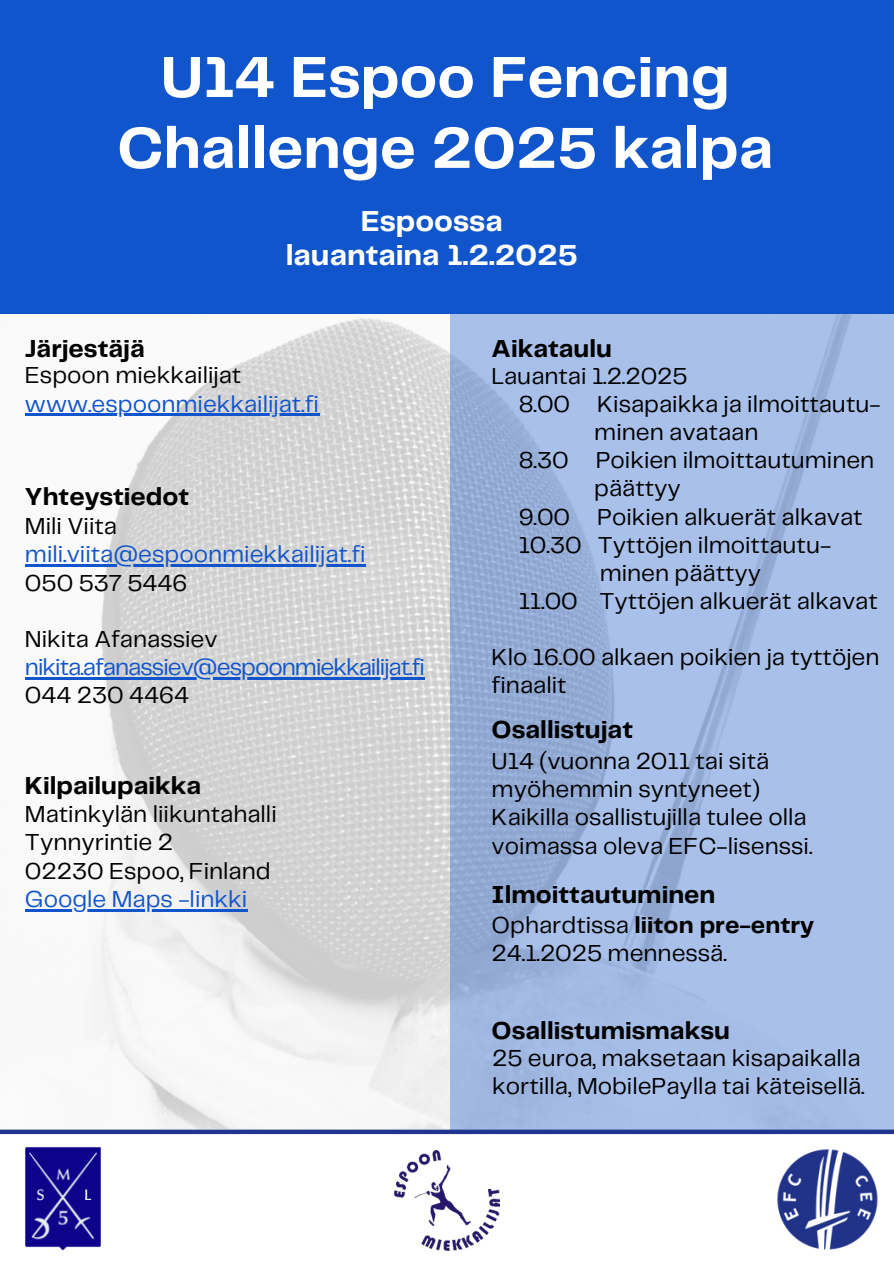
<style>
.page{position:relative;width:894px;height:1264px;background:#fff}
.page>*{position:absolute;margin:0;border:0;box-sizing:border-box;transform-origin:0 0}
.t1{font:700 60px/70.8px "Telegraf";color:#fff;text-align:center}
.t2{font:700 30px/34.8px "Telegraf";color:#fff;text-align:center}
.t3{font:700 25.5px "Telegraf";color:#000}
.t4{font:24px/28.2px "Telegraf";color:#000}
.t5{font:24px "Telegraf";color:#15c}
.t6{font:24px "Telegraf";letter-spacing:-.04em;color:#15c}
.s1{font-weight:700}
</style>
<div class="page">
<img style="left:25px;top:318px;width:425px;height:811px">
<div style="left:0;top:0;width:893px;height:314px;background:#15c"></div>
<img style="left:746px;top:1134px;width:147px;height:116px">
<img style="left:394px;top:1150px;width:105px;height:100px">
<img style="left:25px;top:1147px;width:76px;height:104px">
<svg style="left:450px;top:314px;width:443px;height:815px;background:#a2bae3"></svg>
<div style="left:0;top:1129px;width:893px;height:5px;background:#22358e"></div>
<hr style="left:25px;top:414px;width:294px;height:2px;background:#15c">
<hr style="left:25px;top:564px;width:340px;height:3px;background:#15c">
<hr style="left:25px;top:677px;width:399px;height:2px;background:#15c">
<hr style="left:25px;top:909px;width:222px;height:2px;background:#15c">
<h1 class="t1" style="left:117px;top:45px;width:657px">U14 Espoo Fencing<br>Challenge 2025 kalpa</h1>
<h2 class="t2" style="left:285px;top:205px;width:293px">Espoossa lauantaina 1.2.2025</h2>
<p class="t3" style="left:25px;top:337px;width:121px">Järjestäjä</p>
<h3 class="t4" style="left:25px;top:362px;width:218px">Espoon miekkailijat</h3>
<p class="t5" style="left:25px;top:393px;width:295px">www.espoonmiekkailijat.fi</p>
<p class="t3" style="left:25px;top:485px;width:166px">Yhteystiedot</p>
<p class="t4" style="left:25px;top:513px;width:94px">Mili Viita</p>
<p class="t5" style="left:25px;top:544px;width:342px">mili.viita@espoonmiekkailijat.fi</p>
<p class="t4" style="left:25px;top:569px;width:164px">050 537 5446</p>
<p class="t4" style="left:25px;top:626px;width:194px">Nikita Afanassiev</p>
<p class="t6" style="left:25px;top:656px;width:401px">nikita.afanassiev@espoonmiekkailijat.fi</p>
<p class="t4" style="left:25px;top:682px;width:165px">044 230 4464</p>
<p class="t3" style="left:25px;top:774px;width:178px">Kilpailupaikka</p>
<p class="t4" style="left:25px;top:801px;width:253px">Matinkylän liikuntahalli</p>
<p class="t4" style="left:25px;top:829px;width:149px">Tynnyrintie 2</p>
<h3 class="t4" style="left:25px;top:857px;width:247px">02230 Espoo, Finland</h3>
<p class="t5" style="left:25px;top:888px;width:224px">Google Maps -linkki</p>
<p class="t3" style="left:491px;top:337px;width:122px">Aikataulu</p>
<h3 class="t4" style="left:491px;top:363px;width:197px">Lauantai 1.2.2025</h3>
<p class="t4" style="left:518px;top:391px;width:363px">8.00 Kisapaikka ja ilmoittautu-</p>
<h3 class="t4" style="left:594px;top:419px;width:166px">minen avataan</h3>
<p class="t4" style="left:518px;top:447px;width:357px">8.30 Poikien ilmoittautuminen</p>
<h3 class="t4" style="left:594px;top:475px;width:88px">päättyy</h3>
<p class="t4" style="left:518px;top:503px;width:345px">9.00 Poikien alkuerät alkavat</p>
<p class="t4" style="left:518px;top:532px;width:314px">10.30 Tyttöjen ilmoittautu-</p>
<h3 class="t4" style="left:599px;top:560px;width:163px">minen päättyy</h3>
<p class="t4" style="left:518px;top:588px;width:360px">11.00 Tyttöjen alkuerät alkavat</p>
<p class="t4" style="left:491px;top:644px;width:389px">Klo 16.00 alkaen poikien ja tyttöjen finaalit</p>
<p class="t3" style="left:491px;top:718px;width:143px">Osallistujat</p>
<p class="t4" style="left:491px;top:748px;width:279px">U14 (vuonna 2011 tai sitä myöhemmin syntyneet)</p>
<p class="t4" style="left:491px;top:804px;width:322px">Kaikilla osallistujilla tulee olla voimassa oleva EFC-lisenssi.</p>
<h3 class="t3" style="left:491px;top:883px;width:225px">Ilmoittautuminen</h3>
<p class="t4" style="left:491px;top:912px;width:324px">Ophardtissa <span class="s1">liiton pre-entry<br></span>24.1.2025 mennessä.</p>
<p class="t3" style="left:491px;top:1019px;width:240px">Osallistumismaksu</p>
<p class="t4" style="left:492px;top:1044px;width:374px">25 euroa, maksetaan kisapaikalla kortilla, MobilePaylla tai käteisellä.</p>
</div>
